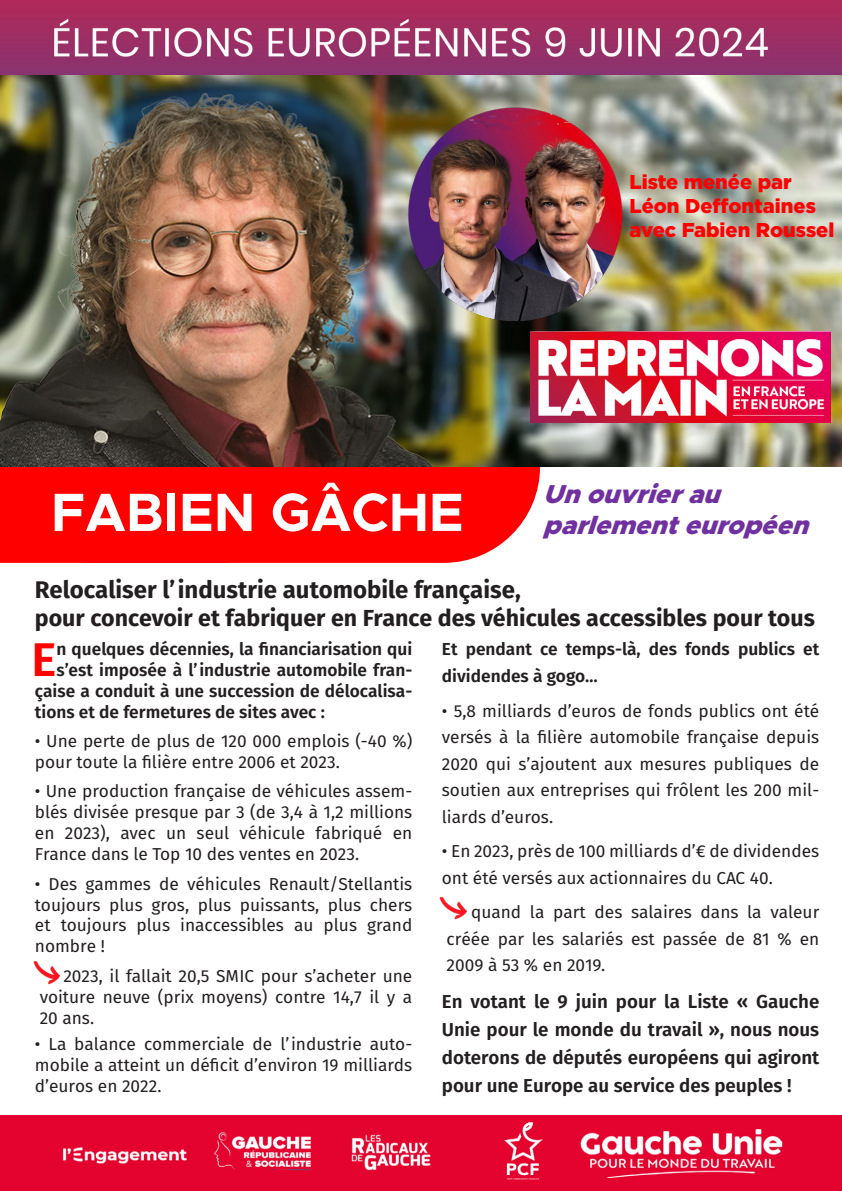
<style>
.page{position:relative;width:842px;height:1191px;background:#fff}
.page>*{position:absolute;margin:0;border:0;box-sizing:border-box;transform-origin:0 0}
.t1{font:700 54px "Metropolis";color:#fff}
.t2{font:600 47.2px "Fira Sans";color:#f00}
.t3{font:italic 900 26px/31.2px "Metropolis";color:#7030a0}
.t4{font:700 24px "Fira Sans";color:#231f20}
.t5{font:700 23.2px "Fira Sans";color:#231f20}
.t6{font:900 20px "Gotham";color:#f00}
.t7{font:600 18.8px/28.2px "Fira Sans";color:#231f20;text-align:justify}
.t8{font:17.2px/21px "Fira Sans";color:#231f20;text-align:justify}
.t9{font:600 17.2px/26.4px "Fira Sans";color:#231f20}
</style>
<div class="page">
<div style="left:1px;top:371px;width:538px;height:191px;background:#f00;border-radius:95px"></div>
<div style="left:1px;top:371px;width:226px;height:191px;background:#f00"></div>
<div style="left:0;top:370px;width:228px;height:193px;border:2px solid #f00"></div>
<img style="left:0;top:0;width:842px;height:466px">
<img style="left:0;top:1115px;width:842px;height:76px">
<img style="left:366px;top:31px;width:300px;height:375px">
<img style="left:33px;top:961px;width:27px;height:23px">
<img style="left:440px;top:896px;width:26px;height:23px">
<img style="left:531px;top:331px;width:300px;height:92px">
<p class="t6" style="left:629px;top:170px;width:164px">Liste menée par</p>
<p class="t6" style="left:629px;top:194px;width:188px">Léon Deffontaines</p>
<p class="t6" style="left:629px;top:218px;width:206px">avec Fabien Roussel</p>
<p class="t1" style="left:51px;top:478px;width:414px">FABIEN GÂCHE</p>
<p class="t3" style="left:543px;top:478px;width:277px">Unouvrierau parlementeuropéen</p>
<p class="t4" style="left:35px;top:569px;width:487px">Relocaliser l’industrie automobile française,</p>
<p class="t5" style="left:35px;top:598px;width:781px">pour concevoir et fabriquer en France des véhicules accessibles pour tous</p>
<p class="t2" style="left:31px;top:621px;width:26px">E</p>
<p class="t9" style="left:56px;top:635px;width:357px">n quelques décennies, la financiarisation qui</p>
<p class="t9" style="left:56px;top:656px;width:357px">s’est imposée à l’industrie automobile fran-</p>
<p class="t9" style="left:35px;top:677px;width:379px">çaise a conduit à une succession de délocalisa-</p>
<p class="t9" style="left:35px;top:698px;width:291px">tions et de fermetures de sites avec :</p>
<p class="t8" style="left:35px;top:730px;width:379px">• Une perte de plus de 120 000 emplois (-40 %) pour toute la filière entre 2006 et 2023.</p>
<p class="t8" style="left:35px;top:780px;width:379px">• Une production française de véhicules assem&shy;blés divisée presque par 3 (de 3,4 à 1,2 millions en 2023), avec un seul véhicule fabriqué en France dans le Top 10 des ventes en 2023.</p>
<p class="t8" style="left:35px;top:872px;width:379px">• Des gammes de véhicules Renault/Stellantis toujours plus gros, plus puissants, plus chers et toujours plus inaccessibles au plus grand nombre !</p>
<p class="t8" style="left:40px;top:964px;width:374px;text-indent:24px">2023, il fallait 20,5 SMIC pour s’acheter une voiture neuve (prix moyens) contre 14,7 il y a 20 ans.</p>
<p class="t8" style="left:35px;top:1033px;width:379px">• La balance commerciale de l’industrie auto&shy;mobile a atteint un déficit d’environ 19 milliards d’euros en 2022.</p>
<p class="t9" style="left:442px;top:635px;width:379px">Et pendant ce temps-là, des fonds publics et dividendes à gogo…</p>
<p class="t8" style="left:442px;top:697px;width:379px;line-height:26.4px">• 5,8 milliards d’euros de fonds publics ont été versés à la filière automobile française depuis 2020 qui s’ajoutent aux mesures publiques de soutien aux entreprises qui frôlent les 200 mil&shy;liards d’euros.</p>
<p class="t8" style="left:442px;top:837px;width:379px;line-height:26.4px">• En 2023, près de 100 milliards d’€ de dividendes ont été versés aux actionnaires du CAC 40.</p>
<p class="t8" style="left:447px;top:898px;width:374px;line-height:26.4px;text-indent:24px">quand la part des salaires dans la valeur créée par les salariés est passée de 81 % en 2009 à 53 % en 2019.</p>
<p class="t7" style="left:442px;top:986px;width:379px">En votant le 9 juin pour la Liste « Gauche Unie pour le monde du travail », nous nous doterons de députés européens qui agiront pour une Europe au service des peuples !</p>
</div>
